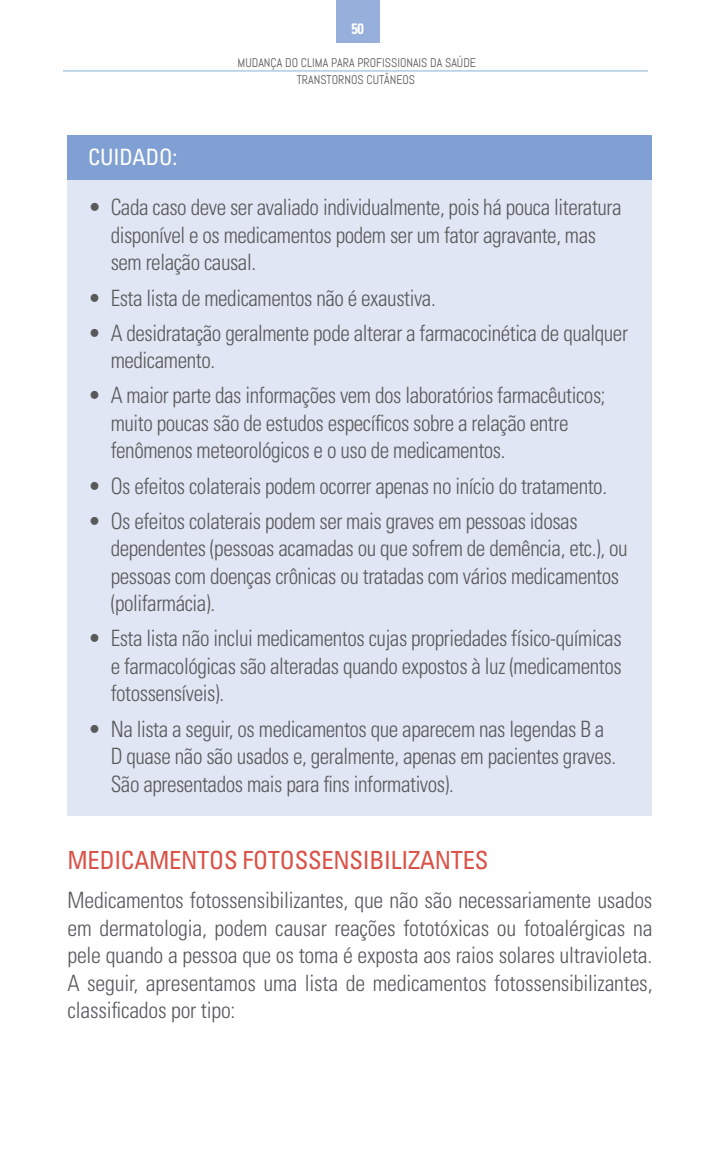
<style>
.page{position:relative;width:720px;height:1170px;background:#fff}
.page>*{position:absolute;margin:0;border:0;box-sizing:border-box;transform-origin:0 0}
.NEW_TITLE_3_-_red{font:condensed 25px "Univers";letter-spacing:-.01em;color:#da5247}
.Bullet_text{font:300 condensed 22.5px/27.5px "Univers";letter-spacing:-.02em;color:#58595b;scale:.95 1}
.Body_text{font:300 condensed 22.5px/27.5px "Univers";letter-spacing:-.01em;color:#58595b;text-align:justify}
.Bullet_text-2{font:300 condensed 22.5px/27.5px "Univers";letter-spacing:-.02em;color:#58595b}
.Body_text-2{font:condensed 22.5px "Univers";letter-spacing:-.01em;color:#fff}
.t1{font:700 condensed 15px "Univers";color:#fff;scale:.96 1}
.t2{font:12.5px "Abel";color:#58595b;scale:.96 1}
</style>
<div class="page">
<div style="left:336px;top:0;width:43px;height:43px;background:#96afdb"></div>
<hr style="left:63px;top:71px;width:585px;height:1px;background:#0066b3">
<div style="left:68px;top:135px;width:584px;height:680px;background:#e1e6f4"></div>
<div style="left:68px;top:135px;width:584px;height:45px;background:#80a0d3"></div>
<p class="t1" style="left:352px;top:20px;width:15px">50</p>
<p class="t2" style="left:297px;top:72px;width:125px">TRANSTORNOS CUTÂNEOS</p>
<p class="t2" style="left:238px;top:55px;width:250px">MUDANÇA DO CLIMA PARA PROFISSIONAIS DA SAÚDE</p>
<p class="Body_text-2" style="left:88px;top:143px;width:91px">CUIDADO:</p>
<p class="Bullet_text-2" style="left:111px;top:194px;width:512px;text-indent:-22px">• Cada caso deve ser avaliado individualmente, pois há pouca literatura disponível e os medicamentos podem ser um fator agravante, mas sem relação causal.</p>
<p class="Bullet_text" style="left:88px;top:284px;width:367px">• Esta lista de medicamentos não é exaustiva.</p>
<p class="Bullet_text" style="left:111px;top:319px;width:546px;text-indent:-22px">• A desidratação geralmente pode alterar a farmacocinética de qualquer medicamento.</p>
<p class="Bullet_text" style="left:111px;top:382px;width:522px;text-indent:-22px">• A maior parte das informações vem dos laboratórios farmacêuticos; muito poucas são de estudos específicos sobre a relação entre fenômenos meteorológicos e o uso de medicamentos.</p>
<p class="Bullet_text" style="left:88px;top:472px;width:548px">• Os efeitos colaterais podem ocorrer apenas no início do tratamento.</p>
<p class="Bullet_text" style="left:111px;top:507px;width:546px;text-indent:-22px">• Os efeitos colaterais podem ser mais graves em pessoas idosas dependentes (pessoas acamadas ou que sofrem de demência, etc.), ou pessoas com doenças crônicas ou tratadas com vários medicamentos (polifarmácia).</p>
<p class="Bullet_text" style="left:111px;top:625px;width:539px;text-align:justify;text-indent:-22px">• Esta lista não inclui medicamentos cujas propriedades físico-químicas e farmacológicas são alteradas quando expostos à luz (medicamentos fotossensíveis).</p>
<p class="Bullet_text" style="left:111px;top:715px;width:534px;text-indent:-22px">• Na lista a seguir, os medicamentos que aparecem nas legendas B a<br>D quase não são usados e, geralmente, apenas em pacientes graves.<br>São apresentados mais para fins informativos).</p>
<p class="NEW_TITLE_3_-_red" style="left:68px;top:845px;width:422px">MEDICAMENTOS FOTOSSENSIBILIZANTES</p>
<p class="Body_text" style="left:68px;top:886px;width:587px">Medicamentos fotossensibilizantes, que não são necessariamente usados em dermatologia, podem causar reações fototóxicas ou fotoalérgicas na pele quando a pessoa que os toma é exposta aos raios solares ultravioleta.<br>A seguir, apresentamos uma lista de medicamentos fotossensibilizantes, classificados por tipo:</p>
</div>
